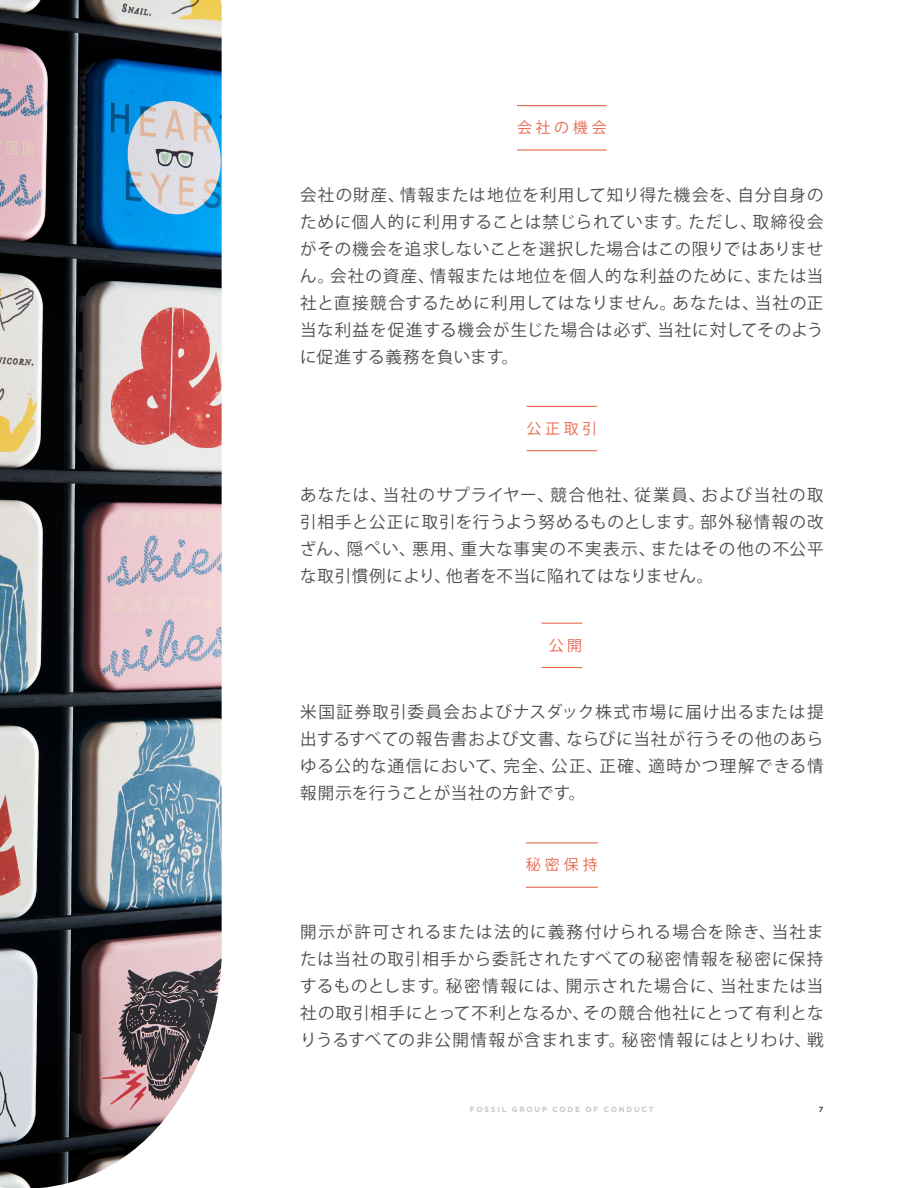
<style>
.page{position:relative;width:918px;height:1188px;background:#fff}
.page>*{position:absolute;margin:0;border:0;box-sizing:border-box;transform-origin:0 0}
.t1{font:16.5px/27px "Koz Go Pr 6 N";letter-spacing:.055em;color:#4b4c4d;text-align:justify}
.Centered_Headline{font:15px "Koz Go Pr 6 N";letter-spacing:.24em;color:#e76950}
.Header_Footer{font:700 7.5px "Gotham";letter-spacing:.23em;color:#c7c9c1}
.Header_Footer-2{font:700 7.5px "Gotham";color:#4b4c4d}
</style>
<div class="page">
<img style="left:0;top:0;width:222px;height:1188px">
<hr style="left:517px;top:105px;width:90px;height:1px;background:#e76950">
<hr style="left:517px;top:149px;width:90px;height:2px;background:#e76950">
<hr style="left:527px;top:406px;width:70px;height:1px;background:#e76950">
<hr style="left:527px;top:450px;width:70px;height:1px;background:#e76950">
<hr style="left:541px;top:623px;width:41px;height:1px;background:#e76950">
<hr style="left:541px;top:667px;width:41px;height:1px;background:#e76950">
<hr style="left:526px;top:842px;width:72px;height:1px;background:#e76950">
<hr style="left:526px;top:887px;width:72px;height:1px;background:#e76950">
<p class="Centered_Headline" style="left:517px;top:119px;width:91px">会社の機会</p>
<p class="t1" style="left:300px;top:182px;width:525px">会社の財産、情報または地位を利用して知り得た機会を、自分自身のために個人的に利用することは禁じられています。ただし、取締役会がその機会を追求しないことを選択した場合はこの限りではありません。会社の資産、情報または地位を個人的な利益のために、または当社と直接競合するために利用してはなりません。あなたは、当社の正当な利益を促進する機会が生じた場合は必ず、当社に対してそのように促進する義務を負います。</p>
<p class="Centered_Headline" style="left:527px;top:420px;width:72px">公正取引</p>
<p class="t1" style="left:300px;top:482px;width:525px">あなたは、当社のサプライヤー、競合他社、従業員、および当社の取引相手と公正に取引を行うよう努めるものとします。部外秘情報の改ざん、隠ぺい、悪用、重大な事実の不実表示、またはその他の不公平な取引慣例により、他者を不当に陥れてはなりません。</p>
<p class="Centered_Headline" style="left:549px;top:637px;width:35px">公開</p>
<p class="t1" style="left:300px;top:699px;width:525px">米国証券取引委員会およびナスダック株式市場に届け出るまたは提出するすべての報告書および文書、ならびに当社が行うその他のあらゆる公的な通信において、完全、公正、正確、適時かつ理解できる情報開示を行うことが当社の方針です。</p>
<p class="Centered_Headline" style="left:526px;top:857px;width:73px">秘密保持</p>
<p class="t1" style="left:300px;top:919px;width:525px">開示が許可されるまたは法的に義務付けられる場合を除き、当社または当社の取引相手から委託されたすべての秘密情報を秘密に保持するものとします。秘密情報には、開示された場合に、当社または当社の取引相手にとって不利となるか、その競合他社にとって有利となりうるすべての非公開情報が含まれます。秘密情報にはとりわけ、戦</p>
<p class="Header_Footer" style="left:470px;top:1104px;width:185px">FOSSIL GROUP CODE OF CONDUCT</p>
<p class="Header_Footer-2" style="left:819px;top:1104px;width:6px">7</p>
</div>
